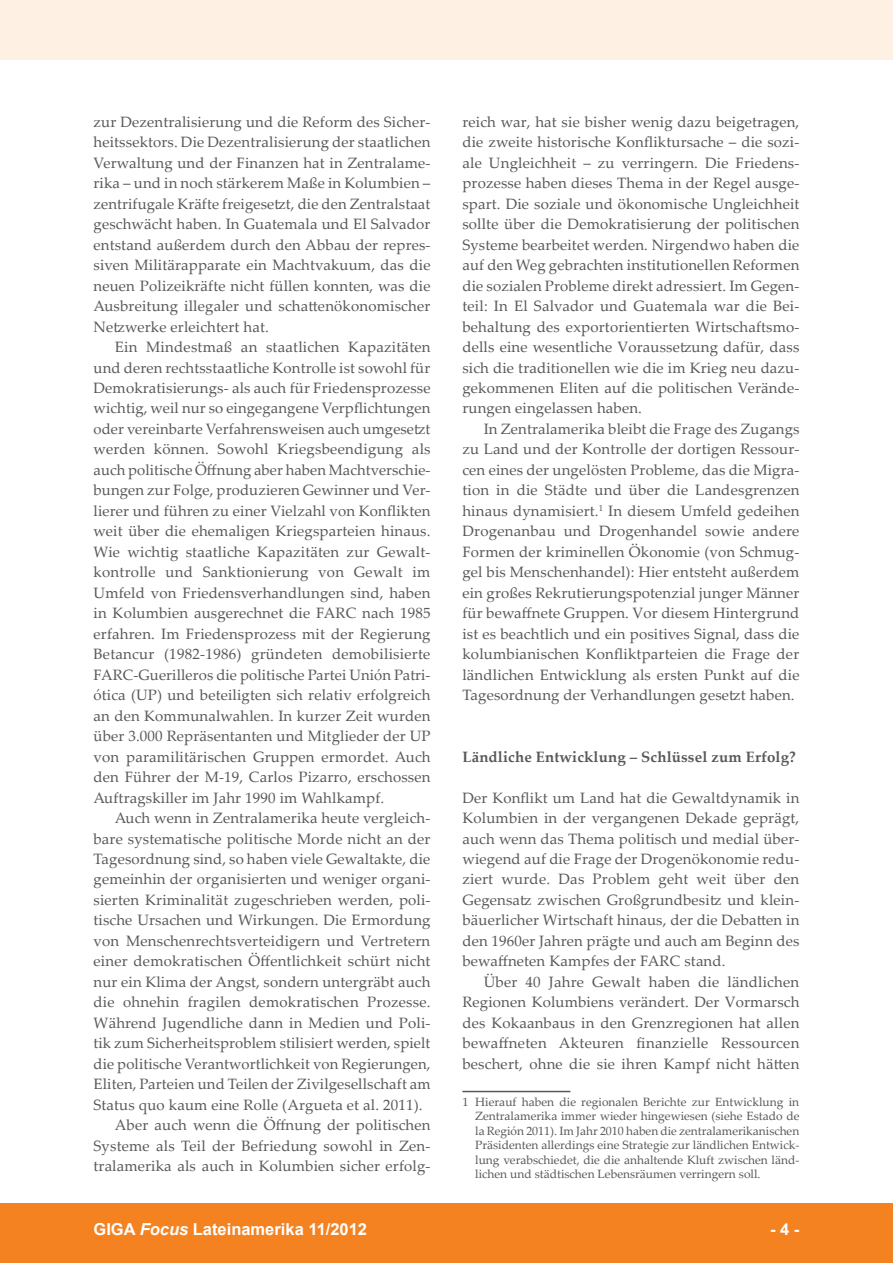
<style>
.page{position:relative;width:893px;height:1263px;background:#fff}
.page>*{position:absolute;margin:0;border:0;box-sizing:border-box;transform-origin:0 0}
.t1{font:700 16.5px "Arial";color:#fff}
.foc__text_fliesstext{font:15px/20.5px "Palatino Linotype";letter-spacing:.01em;color:#57585a;text-align:justify}
.foc__text_1__absatz{font:15px/20.5px "Palatino Linotype";letter-spacing:.01em;color:#57585a;text-align:justify}
.foc__text_ueberschri{font:700 15px "Palatino Linotype";letter-spacing:.01em;color:#57585a}
.foc__text_fussnoten{font:12px/14.4px "Palatino Linotype";color:#57585a;text-align:justify}
.s1{font-style:italic}
</style>
<div class="page">
<div style="left:0;top:1203px;width:893px;height:60px;background:#f58220"></div>
<div style="left:0;top:0;width:893px;height:60px;background:#fef0e2"></div>
<hr style="left:462px;top:1091px;width:108px;height:1px;background:#57585a">
<p class="foc__text_fliesstext" style="left:94px;top:111px;width:338px">zur Dezentralisierung und die Reform des Sicher&shy;heitssektors. Die Dezentralisierung der staatlichen Verwaltung und der Finanzen hat in Zentralame&shy;rika – und in noch stärkerem Maße in Kolumbien – zentrifugale Kräfte freigesetzt, die den Zentralstaat geschwächt haben. In Guatemala und El Salvador entstand außerdem durch den Abbau der repres&shy;siven Militärapparate ein Machtvakuum, das die neuen Polizeikräfte nicht füllen konnten, was die Ausbreitung illegaler und schattenökonomischer Netzwerke erleichtert hat.</p>
<p class="foc__text_fliesstext" style="left:94px;top:336px;width:339px;text-indent:21px">Ein Mindestmaß an staatlichen Kapazitäten und deren rechtsstaatliche Kontrolle ist sowohl für Demokratisierungs- als auch für Friedensprozesse wichtig, weil nur so eingegangene Verpflichtungen oder vereinbarte Verfahrensweisen auch umgesetzt werden können. Sowohl Kriegsbeendigung als auch politische Öffnung aber haben Machtverschie&shy;bungen zur Folge, produzieren Gewinner und Ver&shy;lierer und führen zu einer Vielzahl von Konflikten weit über die ehemaligen Kriegsparteien hinaus.<br>Wie wichtig staatliche Kapazitäten zur Gewalt&shy;kontrolle und Sanktionierung von Gewalt im Umfeld von Friedensverhandlungen sind, haben in Kolumbien ausgerechnet die FARC nach 1985 erfahren. Im Friedensprozess mit der Regierung Betancur (1982-1986) gründeten demobilisierte FARC-Guerilleros die politische Partei Unión Patri&shy;ótica (UP) und beteiligten sich relativ erfolgreich an den Kommunalwahlen. In kurzer Zeit wurden über 3.000 Repräsentanten und Mitglieder der UP von paramilitärischen Gruppen ermordet. Auch den Führer der M-19, Carlos Pizarro, erschossen Auftragskiller im Jahr 1990 im Wahlkampf.</p>
<p class="foc__text_fliesstext" style="left:94px;top:807px;width:339px;text-indent:21px">Auch wenn in Zentralamerika heute vergleich&shy;bare systematische politische Morde nicht an der Tagesordnung sind, so haben viele Gewaltakte, die gemeinhin der organisierten und weniger organi&shy;sierten Kriminalität zugeschrieben werden, poli&shy;tische Ursachen und Wirkungen. Die Ermordung von Menschenrechtsverteidigern und Vertretern einer demokratischen Öffentlichkeit schürt nicht nur ein Klima der Angst, sondern untergräbt auch die ohnehin fragilen demokratischen Prozesse.<br>Während Jugendliche dann in Medien und Poli&shy;tik zum Sicherheitsproblem stilisiert werden, spielt die politische Verantwortlichkeit von Regierungen, Eliten, Parteien und Teilen der Zivilgesellschaft am Status quo kaum eine Rolle (Argueta et al. 2011).</p>
<p class="foc__text_fliesstext" style="left:94px;top:1114px;width:338px;text-indent:21px">Aber auch wenn die Öffnung der politischen Systeme als Teil der Befriedung sowohl in Zen&shy;tralamerika als auch in Kolumbien sicher erfolg-</p>
<p class="foc__text_fliesstext" style="left:462px;top:111px;width:339px">reich war, hat sie bisher wenig dazu beigetragen, die zweite historische Konfliktursache – die sozi&shy;ale Ungleichheit – zu verringern. Die Friedens&shy;prozesse haben dieses Thema in der Regel ausge&shy;spart. Die soziale und ökonomische Ungleichheit sollte über die Demokratisierung der politischen Systeme bearbeitet werden. Nirgendwo haben die auf den Weg gebrachten institutionellen Reformen die sozialen Probleme direkt adressiert. Im Gegen&shy;teil: In El Salvador und Guatemala war die Bei&shy;behaltung des exportorientierten Wirtschaftsmo&shy;dells eine wesentliche Voraussetzung dafür, dass sich die traditionellen wie die im Krieg neu dazu&shy;gekommenen Eliten auf die politischen Verände&shy;rungen eingelassen haben.</p>
<p class="foc__text_fliesstext" style="left:462px;top:418px;width:339px;text-indent:21px">In Zentralamerika bleibt die Frage des Zugangs zu Land und der Kontrolle der dortigen Ressour&shy;cen eines der ungelösten Probleme, das die Migra&shy;tion in die Städte und über die Landesgrenzen hinaus dynamisiert.<sup>1</sup> In diesem Umfeld gedeihen Drogenanbau und Drogenhandel sowie andere Formen der kriminellen Ökonomie (von Schmug&shy;gel bis Menschenhandel): Hier entsteht außerdem ein großes Rekrutierungspotenzial junger Männer für bewaffnete Gruppen. Vor diesem Hintergrund ist es beachtlich und ein positives Signal, dass die kolumbianischen Konfliktparteien die Frage der ländlichen Entwicklung als ersten Punkt auf die Tagesordnung der Verhandlungen gesetzt haben.</p>
<p class="foc__text_ueberschri" style="left:462px;top:746px;width:335px">Ländliche Entwicklung – Schlüssel zum Erfolg?</p>
<p class="foc__text_1__absatz" style="left:462px;top:786px;width:338px">Der Konflikt um Land hat die Gewaltdynamik in Kolumbien in der vergangenen Dekade geprägt, auch wenn das Thema politisch und medial über&shy;wiegend auf die Frage der Drogenökonomie redu&shy;ziert wurde. Das Problem geht weit über den Gegensatz zwischen Großgrundbesitz und klein&shy;bäuerlicher Wirtschaft hinaus, der die Debatten in den 1960er Jahren prägte und auch am Beginn des bewaffneten Kampfes der FARC stand.</p>
<p class="foc__text_fliesstext" style="left:462px;top:971px;width:339px;text-indent:21px">Über 40 Jahre Gewalt haben die ländlichen Regionen Kolumbiens verändert. Der Vormarsch des Kokaanbaus in den Grenzregionen hat allen bewaffneten Akteuren finanzielle Ressourcen beschert, ohne die sie ihren Kampf nicht hätten</p>
<p class="foc__text_fussnoten" style="left:475px;top:1094px;width:326px;text-indent:-13px">1 Hierauf haben die regionalen Berichte zur Entwicklung in Zentralamerika immer wieder hingewiesen (siehe Estado de la Región 2011). Im Jahr 2010 haben die zentralamerikanischen Präsidenten allerdings eine Strategie zur ländlichen Entwick&shy;lung verabschiedet, die die anhaltende Kluft zwischen länd&shy;lichen und städtischen Lebensräumen verringern soll.</p>
<p class="t1" style="left:94px;top:1218px;width:275px">GIGA <span class="s1">Focus</span> Lateinamerika 11/2012</p>
<p class="t1" style="left:770px;top:1218px;width:31px">- 4 -</p>
</div>
